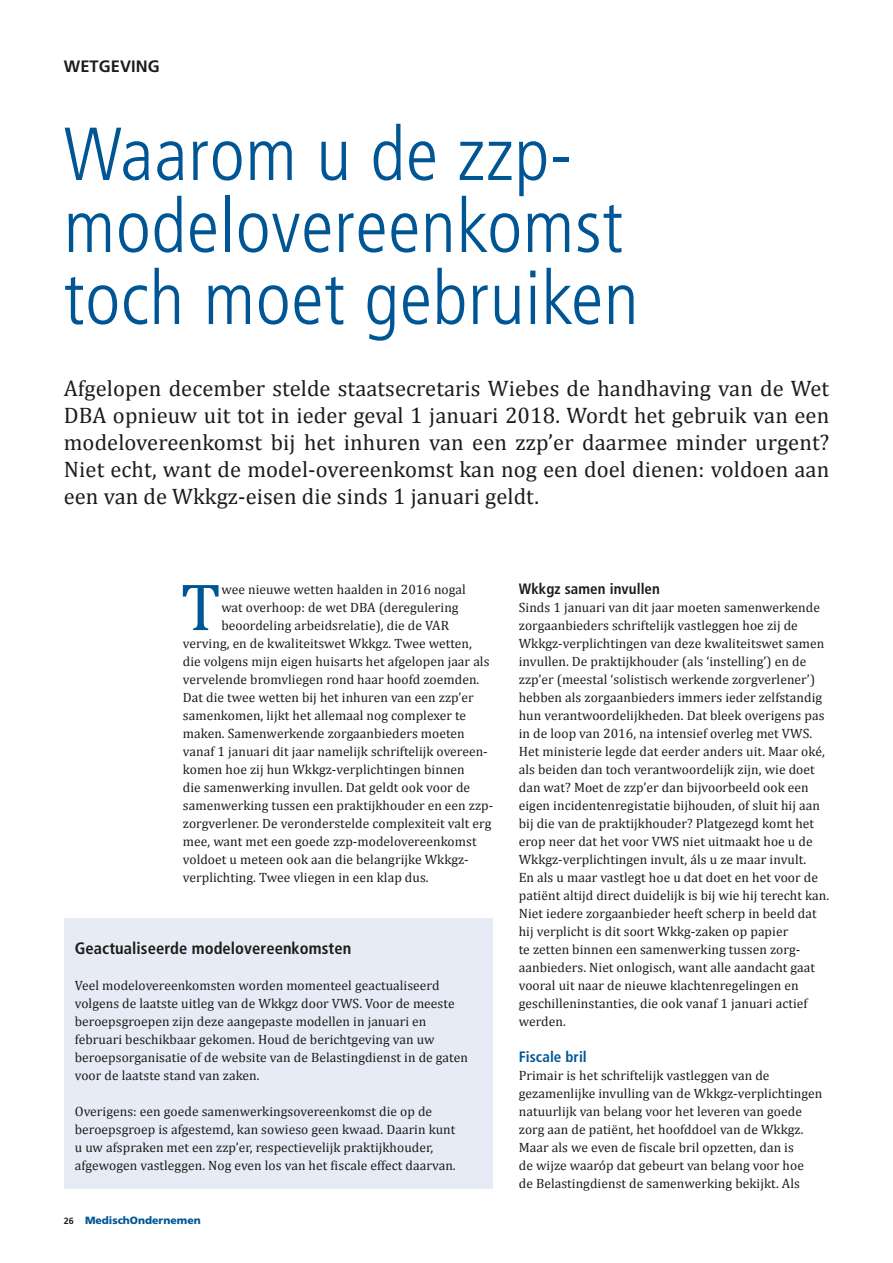
<style>
.page{position:relative;width:893px;height:1263px;background:#fff}
.page>*{position:absolute;margin:0;border:0;box-sizing:border-box;transform-origin:0 0}
.t1{font:300 condensed 75px/72px "Frutiger";letter-spacing:.01em;color:#005695}
.t2{font:67.5px "Cambria";color:#005695}
.t3{font:22.5px/27px "Cambria";letter-spacing:.005em;color:#1c1c1b;text-align:justify}
.t4{font:700 condensed 16.5px "Frutiger";letter-spacing:.005em;color:#1c1c1b}
.t5{font:700 16.5px "Frutiger";letter-spacing:.005em;color:#1c1c1b}
.t6{font:700 condensed 15px "Frutiger";letter-spacing:.005em;color:#1c1c1b}
.t7{font:700 condensed 15px "Frutiger";letter-spacing:.005em;color:#005695}
.t8{font:13.5px/18px "Cambria";letter-spacing:.005em;color:#1c1c1b}
.t9{font:900 10.5px "Frutiger";color:#005695}
.s1{font-weight:700;font-size:9px;color:#1c1c1b}
</style>
<div class="page">
<div style="left:64px;top:918px;width:429px;height:270px;background:#e6ebf5"></div>
<p class="t5" style="left:64px;top:57px;width:98px">WETGEVING</p>
<h1 class="t1" style="left:64px;top:119px;width:576px">Waarom u de zzp&shy;modelovereenkomst toch moet gebruiken</h1>
<p class="t3" style="left:64px;top:375px;width:767px">Afgelopen december stelde staatsecretaris Wiebes de handhaving van de Wet DBA opnieuw uit tot in ieder geval 1 januari 2018. Wordt het gebruik van een modelovereenkomst bij het inhuren van een zzp’er daarmee minder urgent?<br>Niet echt, want de model-overeenkomst kan nog een doel dienen: voldoen aan een van de Wkkgz-eisen die sinds 1 januari geldt.</p>
<h2 class="t2" style="left:181px;top:567px;width:42px">T</h2>
<p class="t8" style="left:221px;top:580px;width:246px">wee nieuwe wetten haalden in 2016 nogal</p>
<p class="t8" style="left:221px;top:598px;width:239px">wat overhoop: de wet DBA (deregulering</p>
<p class="t8" style="left:221px;top:616px;width:229px">beoordeling arbeidsrelatie), die de VAR</p>
<p class="t8" style="left:183px;top:634px;width:291px">verving, en de kwaliteitswet Wkkgz. Twee wetten,</p>
<p class="t8" style="left:183px;top:652px;width:308px">die volgens mijn eigen huisarts het afgelopen jaar als</p>
<p class="t8" style="left:183px;top:670px;width:298px">vervelende bromvliegen rond haar hoofd zoemden.</p>
<p class="t8" style="left:183px;top:688px;width:292px">Dat die twee wetten bij het inhuren van een zzp’er</p>
<p class="t8" style="left:183px;top:706px;width:285px">samenkomen, lijkt het allemaal nog complexer te</p>
<p class="t8" style="left:183px;top:724px;width:283px">maken. Samenwerkende zorgaanbieders moeten</p>
<p class="t8" style="left:183px;top:742px;width:306px">vanaf 1 januari dit jaar namelijk schriftelijk overeen-</p>
<p class="t8" style="left:183px;top:760px;width:283px">komen hoe zij hun Wkkgz-verplichtingen binnen</p>
<p class="t8" style="left:183px;top:778px;width:289px">die samenwerking invullen. Dat geldt ook voor de</p>
<p class="t8" style="left:183px;top:796px;width:312px">samenwerking tussen een praktijkhouder en een zzp-</p>
<p class="t8" style="left:183px;top:814px;width:310px">zorgverlener. De veronderstelde complexiteit valt erg</p>
<p class="t8" style="left:183px;top:832px;width:295px">mee, want met een goede zzp-modelovereenkomst</p>
<p class="t8" style="left:183px;top:850px;width:287px">voldoet u meteen ook aan die belangrijke Wkkgz-</p>
<p class="t8" style="left:183px;top:868px;width:247px">verplichting. Twee vliegen in een klap dus.</p>
<p class="t4" style="left:75px;top:938px;width:278px">Geactualiseerde modelovereenkomsten</p>
<p class="t8" style="left:75px;top:976px;width:395px">Veel modelovereenkomsten worden momenteel geactualiseerd volgens de laatste uitleg van de Wkkgz door VWS. Voor de meeste beroepsgroepen zijn deze aangepaste modellen in januari en februari beschikbaar gekomen. Houd de berichtgeving van uw beroepsorganisatie of de website van de Belastingdienst in de gaten voor de laatste stand van zaken.</p>
<p class="t8" style="left:75px;top:1102px;width:382px">Overigens: een goede samenwerkingsovereenkomst die op de beroepsgroep is afgestemd, kan sowieso geen kwaad. Daarin kunt u uw afspraken met een zzp’er, respectievelijk praktijkhouder, afgewogen vastleggen. Nog even los van het fiscale effect daarvan.</p>
<p class="t9" style="left:64px;top:1214px;width:138px"><span class="s1">26</span> MedischOndernemen</p>
<p class="t6" style="left:519px;top:580px;width:143px">Wkkgz samen invullen</p>
<p class="t8" style="left:519px;top:598px;width:312px">Sinds 1 januari van dit jaar moeten samenwerkende zorgaanbieders schriftelijk vastleggen hoe zij de Wkkgz-verplichtingen van deze kwaliteitswet samen invullen. De praktijkhouder (als ‘instelling’) en de zzp’er (meestal ‘solistisch werkende zorgverlener’) hebben als zorgaanbieders immers ieder zelfstandig hun verantwoordelijkheden. Dat bleek overigens pas in de loop van 2016, na intensief overleg met VWS.<br>Het ministerie legde dat eerder anders uit. Maar oké, als beiden dan toch verantwoordelijk zijn, wie doet dan wat? Moet de zzp’er dan bijvoorbeeld ook een eigen incidentenregistatie bijhouden, of sluit hij aan bij die van de praktijkhouder? Platgezegd komt het erop neer dat het voor VWS niet uitmaakt hoe u de Wkkgz-verplichtingen invult, áls u ze maar invult.<br>En als u maar vastlegt hoe u dat doet en het voor de patiënt altijd direct duidelijk is bij wie hij terecht kan.<br>Niet iedere zorgaanbieder heeft scherp in beeld dat hij verplicht is dit soort Wkkg-zaken op papier<br>te zetten binnen een samenwerking tussen zorg&shy;aanbieders. Niet onlogisch, want alle aandacht gaat vooral uit naar de nieuwe klachtenregelingen en geschilleninstanties, die ook vanaf 1 januari actief werden.</p>
<p class="t7" style="left:519px;top:1048px;width:70px">Fiscale bril</p>
<p class="t8" style="left:519px;top:1066px;width:305px">Primair is het schriftelijk vastleggen van de gezamenlijke invulling van de Wkkgz-verplichtingen natuurlijk van belang voor het leveren van goede zorg aan de patiënt, het hoofddoel van de Wkkgz.<br>Maar als we even de fiscale bril opzetten, dan is<br>de wijze waaróp dat gebeurt van belang voor hoe<br>de Belastingdienst de samenwerking bekijkt. Als</p>
</div>
